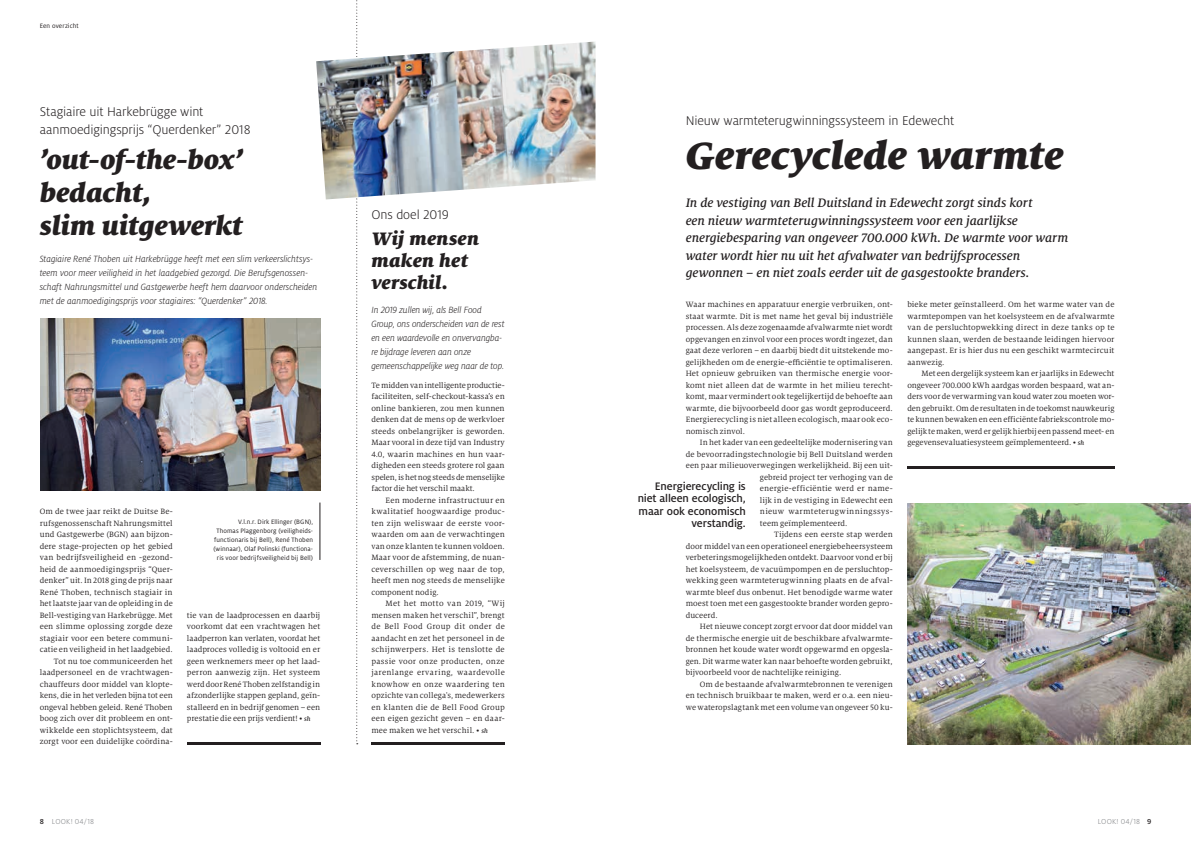
<style>
.page{position:relative;width:1191px;height:842px;background:#fff}
.page>*{position:absolute;margin:0;border:0;box-sizing:border-box;transform-origin:0 0}
.t1{font:italic 900 42px "Milo Serif Pro";letter-spacing:.005em;color:#231f20}
.t2{font:italic 900 29px/33px "Milo Serif Pro";letter-spacing:-.005em;color:#231f20}
.t3{font:italic 900 20px/22px "Milo Serif Pro";letter-spacing:.015em;color:#231f20}
.t4{font:300 14px/18px "Milo Pro";letter-spacing:-.01em;color:#231f20}
.t5{font:italic 500 13.6px/17.5px "Milo Serif Pro";letter-spacing:-.01em;color:#231f20}
.t6{font:500 12px/12.5px "Milo Pro";letter-spacing:-.005em;color:#231f20;text-align:right}
.t7{font:italic 300 10px/14px "Milo Pro";letter-spacing:-.01em;color:#231f20}
.t8{font:8.5px/11.5px "Milo Serif Pro";letter-spacing:.01em;color:#231f20;text-align:justify}
.t9{font:8.5px "Milo Serif Pro";letter-spacing:.035em;color:#231f20}
.t10{font:300 8px "Milo Pro";letter-spacing:.025em;color:#808285}
.t11{font:7px/9px "Milo Pro";letter-spacing:.01em;color:#231f20;text-align:right}
.s1{font-weight:500;font-style:italic;font-size:7px}
.s2{font-weight:500;color:#231f20}
</style>
<div class="page">
<svg style="left:356px;top:0;width:2px;height:744px"></svg>
<img style="left:316px;top:42px;width:279px;height:157px">
<img style="left:40px;top:318px;width:280px;height:173px">
<hr style="left:371px;top:742px;width:134px;height:2px;background:#231f20">
<hr style="left:187px;top:742px;width:133px;height:2px;background:#231f20">
<hr style="left:320px;top:502px;width:1px;height:58px;background:#231f20">
<img style="left:595px;top:43px;width:1px;height:137px">
<img style="left:907px;top:503px;width:284px;height:241px">
<hr style="left:907px;top:466px;width:207px;height:2px;background:#231f20">
<p class="t11" style="left:40px;top:22px;width:41px">Een overzicht</p>
<h3 class="t4" style="left:40px;top:103px;width:212px">Stagiaire uit Harkebrügge wint aanmoedigingsprijs “Querdenker” 2018</h3>
<h2 class="t2" style="left:40px;top:142px;width:205px">’out-of-the-box’ bedacht,<br>slim uitgewerkt</h2>
<p class="t7" style="left:40px;top:252px;width:279px">Stagiaire René Thoben uit Harkebrügge heeft met een slim verkeerslichtsys&shy;teem voor meer veiligheid in het laadgebied gezorgd. Die Berufsgenossen&shy;schaft Nahrungsmittel und Gastgewerbe heeft hem daarvoor onderscheiden met de aanmoedigingsprijs voor stagiaires: “Querdenker” 2018.</p>
<p class="t8" style="left:40px;top:506px;width:135px;text-align:right">Om de twee jaar reikt de Duitse Be&shy;rufsgenossenschaft Nahrungsmittel und Gastgewerbe (BGN) aan bijzon&shy;dere stage-projecten op het gebied van bedrijfsveiligheid en -gezond&shy;heid de aanmoedigingsprijs “Quer&shy;denker” uit. In 2018 ging de prijs naar René Thoben, technisch stagiair in het laatste jaar van de opleiding in de Bell-vestiging van Harkebrügge. Met een slimme oplossing zorgde deze stagiair voor een betere communi&shy;catie en veiligheid in het laadgebied.<br>Tot nu toe communiceerden het laadpersoneel en de vrachtwagen&shy;chauffeurs door middel van klopte&shy;kens, die in het verleden bijna tot een ongeval hebben geleid. René Thoben boog zich over dit probleem en ont&shy;wikkelde een stoplichtsysteem, dat zorgt voor een duidelijke coördina-</p>
<p class="t11" style="left:213px;top:517px;width:101px">V.l.n.r. Dirk Ellinger (BGN),<br>Thomas Plaggenborg (veiligheids&shy;functionaris bij Bell), René Thoben (winnaar), Olaf Polinski (functiona&shy;ris voor bedrijfsveiligheid bij Bell)</p>
<p class="t8" style="left:187px;top:609px;width:135px">tie van de laadprocessen en daarbij voorkomt dat een vrachtwagen het laadperron kan verlaten, voordat het laadproces volledig is voltooid en er geen werknemers meer op het laad&shy;perron aanwezig zijn. Het systeem werd door René Thoben zelfstandig in afzonderlijke stappen gepland, geïn&shy;stalleerd en in bedrijf genomen – een prestatie die een prijs verdient! • <span class="s1">sh</span></p>
<p class="t10" style="left:40px;top:817px;width:56px"><span class="s2">8</span> LOOK! 04/18</p>
<h3 class="t4" style="left:371px;top:205px;width:79px">Ons doel 2019</h3>
<h3 class="t3" style="left:371px;top:227px;width:109px">Wij mensen maken het verschil.</h3>
<p class="t7" style="left:371px;top:303px;width:135px">In 2019 zullen wij, als Bell Food Group, ons onderscheiden van de rest en een waardevolle en onvervangba&shy;re bijdrage leveren aan onze gemeenschappelijke weg naar de top.</p>
<p class="t8" style="left:371px;top:379px;width:135px">Te midden van intelligente productie&shy;faciliteiten, self-checkout-kassa’s en online bankieren, zou men kunnen denken dat de mens op de werkvloer steeds onbelangrijker is geworden.<br>Maar vooral in deze tijd van Industry 4.0, waarin machines en hun vaar&shy;digheden een steeds grotere rol gaan spelen, is het nog steeds de menselijke factor die het verschil maakt.</p>
<p class="t8" style="left:371px;top:494px;width:135px;text-indent:14px">Een moderne infrastructuur en kwalitatief hoogwaardige produc&shy;ten zijn weliswaar de eerste voor&shy;waarden om aan de verwachtingen van onze klanten te kunnen voldoen.<br>Maar voor de afstemming, de nuan&shy;ceverschillen op weg naar de top, heeft men nog steeds de menselijke component nodig.</p>
<p class="t8" style="left:371px;top:598px;width:135px;text-indent:14px">Met het motto van 2019, “Wij mensen maken het verschil”, brengt de Bell Food Group dit onder de aandacht en zet het personeel in de schijnwerpers. Het is tenslotte de passie voor onze producten, onze jarenlange ervaring, waardevolle knowhow en onze waardering ten opzichte van collega's, medewerkers en klanten die de Bell Food Group een eigen gezicht geven – en daar&shy;mee maken we het verschil. • <span class="s1">sh</span></p>
<h3 class="t4" style="left:685px;top:111px;width:270px">Nieuw warmteterugwinningssysteem in Edewecht</h3>
<h1 class="t1" style="left:685px;top:130px;width:379px">Gerecyclede warmte</h1>
<p class="t5" style="left:685px;top:194px;width:384px">In de vestiging van Bell Duitsland in Edewecht zorgt sinds kort<br>een nieuw warmteterugwinningssysteem voor een jaarlijkse energiebesparing van ongeveer 700.000 kWh. De warmte voor warm water wordt hier nu uit het afvalwater van bedrijfsprocessen gewonnen – en niet zoals eerder uit de gasgestookte branders.</p>
<p class="t8" style="left:685px;top:299px;width:208px">Waar machines en apparatuur energie verbruiken, ont&shy;staat warmte. Dit is met name het geval bij industriële processen. Als deze zogenaamde afvalwarmte niet wordt opgevangen en zinvol voor een proces wordt ingezet, dan gaat deze verloren – en daarbij biedt dit uitstekende mo&shy;gelijkheden om de energie-efficiëntie te optimaliseren.<br>Het opnieuw gebruiken van thermische energie voor&shy;komt niet alleen dat de warmte in het milieu terecht&shy;komt, maar vermindert ook tegelijkertijd de behoefte aan warmte, die bijvoorbeeld door gas wordt geproduceerd.<br>Energierecycling is niet alleen ecologisch, maar ook eco&shy;nomisch zinvol.</p>
<p class="t8" style="left:700px;top:437px;width:194px">In het kader van een gedeeltelijke modernisering van</p>
<p class="t8" style="left:685px;top:448px;width:208px">de bevoorradingstechnologie bij Bell Duitsland werden</p>
<p class="t8" style="left:685px;top:460px;width:208px">een paar milieuoverwegingen werkelijkheid. Bij een uit-</p>
<p class="t8" style="left:760px;top:471px;width:134px">gebreid project ter verhoging van de</p>
<p class="t8" style="left:760px;top:483px;width:134px">energie-efficiëntie werd er name-</p>
<p class="t8" style="left:760px;top:494px;width:134px">lijk in de vestiging in Edewecht een</p>
<p class="t9" style="left:760px;top:507px;width:134px">nieuw warmteterugwinningssys-</p>
<p class="t8" style="left:760px;top:517px;width:89px">teem geïmplementeerd.</p>
<p class="t8" style="left:774px;top:529px;width:120px">Tijdens een eerste stap werden</p>
<p class="t8" style="left:685px;top:540px;width:208px">door middel van een operationeel energiebeheersysteem</p>
<p class="t8" style="left:685px;top:552px;width:208px">verbeteringsmogelijkheden ontdekt. Daarvoor vond er bij</p>
<p class="t8" style="left:685px;top:563px;width:208px">het koelsysteem, de vacuümpompen en de persluchtop-</p>
<p class="t8" style="left:685px;top:575px;width:208px">wekking geen warmteterugwinning plaats en de afval-</p>
<p class="t8" style="left:685px;top:586px;width:208px">warmte bleef dus onbenut. Het benodigde warme water</p>
<p class="t8" style="left:685px;top:598px;width:208px">moest toen met een gasgestookte brander worden gepro-</p>
<p class="t8" style="left:685px;top:609px;width:33px">duceerd.</p>
<p class="t8" style="left:700px;top:621px;width:194px">Het nieuwe concept zorgt ervoor dat door middel van</p>
<p class="t8" style="left:685px;top:632px;width:208px">de thermische energie uit de beschikbare afvalwarmte-</p>
<p class="t8" style="left:685px;top:644px;width:208px">bronnen het koude water wordt opgewarmd en opgesla-</p>
<p class="t8" style="left:685px;top:655px;width:208px">gen. Dit warme water kan naar behoefte worden gebruikt,</p>
<p class="t8" style="left:685px;top:667px;width:157px">bijvoorbeeld voor de nachtelijke reiniging.</p>
<p class="t8" style="left:700px;top:678px;width:194px">Om de bestaande afvalwarmtebronnen te verenigen</p>
<p class="t8" style="left:685px;top:690px;width:208px">en technisch bruikbaar te maken, werd er o.a. een nieu-</p>
<p class="t8" style="left:685px;top:701px;width:208px">we wateropslagtank met een volume van ongeveer 50 ku-</p>
<p class="t8" style="left:907px;top:299px;width:208px">bieke meter geïnstalleerd. Om het warme water van de warmtepompen van het koelsysteem en de afvalwarmte van de persluchtopwekking direct in deze tanks op te kunnen slaan, werden de bestaande leidingen hiervoor aangepast. Er is hier dus nu een geschikt warmtecircuit aanwezig.</p>
<p class="t8" style="left:907px;top:368px;width:208px;text-indent:14px">Met een dergelijk systeem kan er jaarlijks in Edewecht ongeveer 700.000 kWh aardgas worden bespaard, wat an&shy;ders voor de verwarming van koud water zou moeten wor&shy;den gebruikt. Om de resultaten in de toekomst nauwkeurig te kunnen bewaken en een efficiënte fabriekscontrole mo&shy;gelijk te maken, werd er gelijk hierbij een passend meet- en gegevensevaluatiesysteem geïmplementeerd. • <span class="s1">sh</span></p>
<h3 class="t6" style="left:637px;top:480px;width:110px">Energierecycling is niet alleen ecologisch, maar ook economisch verstandig.</h3>
<p class="t10" style="left:1097px;top:817px;width:55px">LOOK! 04/18 <span class="s2">9</span></p>
</div>
